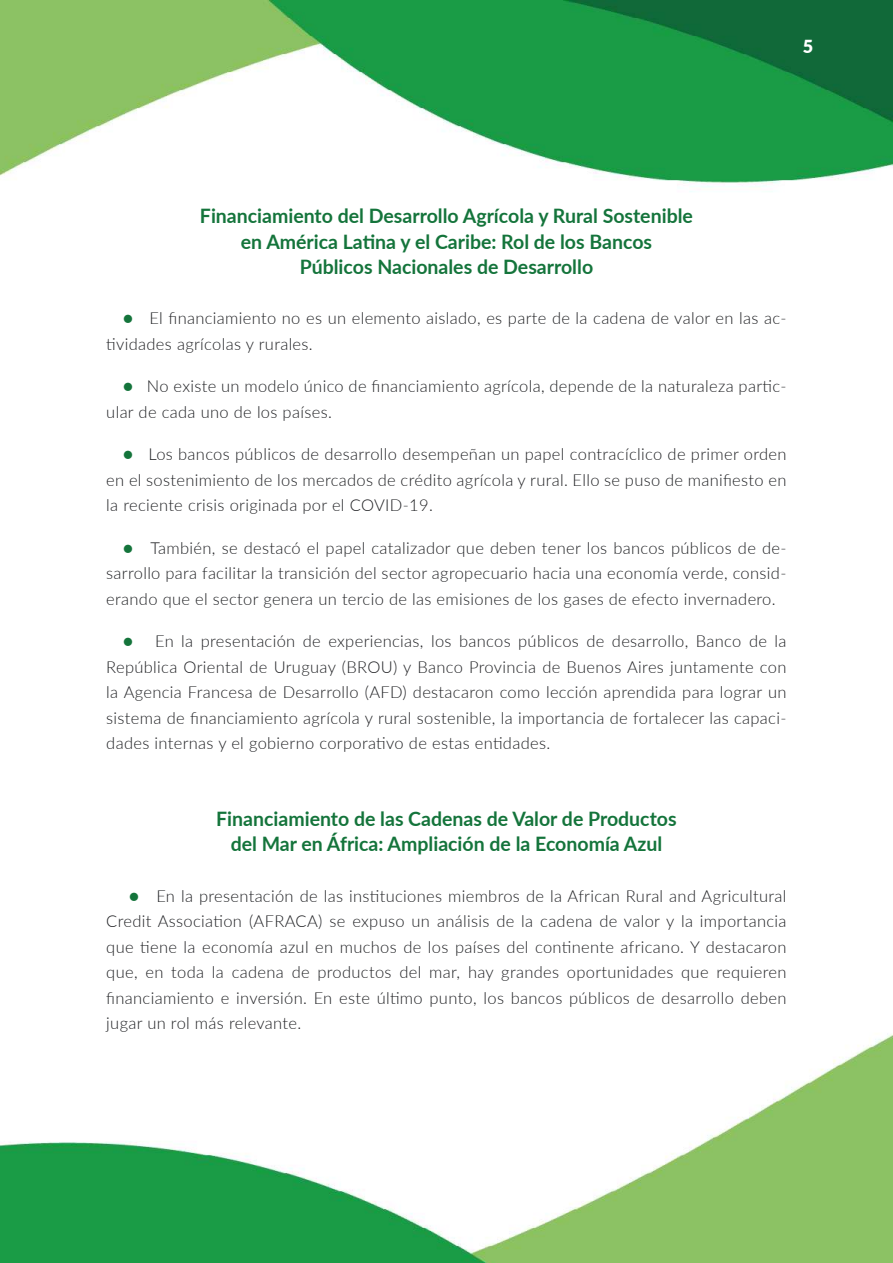
<style>
.page{position:relative;width:893px;height:1263px;background:#fff}
.page>*{position:absolute;margin:0;border:0;box-sizing:border-box;transform-origin:0 0}
.t1{font:700 19.95px/25.2px "Lato";color:#14743b;text-align:center}
.t2{font:800 18px "Lato";color:#fff}
.t3{font:300 16.5px/25.5px "Lato";letter-spacing:.02em;color:#202124;text-align:justify}
.s1{font-weight:700;color:#14743b}
</style>
<div class="page">
<img style="left:0;top:0;width:893px;height:1263px">
<p class="t2" style="left:803px;top:33px;width:12px">5</p>
<p class="t1" style="left:200px;top:203px;width:494px">Financiamiento del Desarrollo Agrícola y Rural Sostenible en América Latina y el Caribe: Rol de los Bancos<br>Públicos Nacionales de Desarrollo</p>
<p class="t3" style="left:106px;top:305px;width:682px;text-indent:17px"><span class="s1">●</span> El financiamiento no es un elemento aislado, es parte de la cadena de valor en las ac&shy;tividades agrícolas y rurales.</p>
<p class="t3" style="left:106px;top:373px;width:682px;text-indent:17px"><span class="s1">●</span> No existe un modelo único de financiamiento agrícola, depende de la naturaleza partic&shy;ular de cada uno de los países.</p>
<p class="t3" style="left:106px;top:441px;width:682px;text-indent:17px"><span class="s1">●</span> Los bancos públicos de desarrollo desempeñan un papel contracíclico de primer orden en el sostenimiento de los mercados de crédito agrícola y rural. Ello se puso de manifiesto en la reciente crisis originada por el COVID-19.</p>
<p class="t3" style="left:106px;top:534px;width:682px;text-indent:17px"><span class="s1">●</span> También, se destacó el papel catalizador que deben tener los bancos públicos de de&shy;sarrollo para facilitar la transición del sector agropecuario hacia una economía verde, consid&shy;erando que el sector genera un tercio de las emisiones de los gases de efecto invernadero.</p>
<p class="t3" style="left:106px;top:628px;width:682px;text-indent:17px"><span class="s1">●</span> En la presentación de experiencias, los bancos públicos de desarrollo, Banco de la República Oriental de Uruguay (BROU) y Banco Provincia de Buenos Aires juntamente con la Agencia Francesa de Desarrollo (AFD) destacaron como lección aprendida para lograr un sistema de financiamiento agrícola y rural sostenible, la importancia de fortalecer las capaci&shy;dades internas y el gobierno corporativo de estas entidades.</p>
<p class="t1" style="left:216px;top:805px;width:462px">Financiamiento de las Cadenas de Valor de Productos del Mar en África: Ampliación de la Economía Azul</p>
<p class="t3" style="left:106px;top:882px;width:682px;text-indent:23px"><span class="s1">●</span> En la presentación de las instituciones miembros de la African Rural and Agricultural Credit Association (AFRACA) se expuso un análisis de la cadena de valor y la importancia que tiene la economía azul en muchos de los países del continente africano. Y destacaron que, en toda la cadena de productos del mar, hay grandes oportunidades que requieren financiamiento e inversión. En este último punto, los bancos públicos de desarrollo deben jugar un rol más relevante.</p>
</div>
